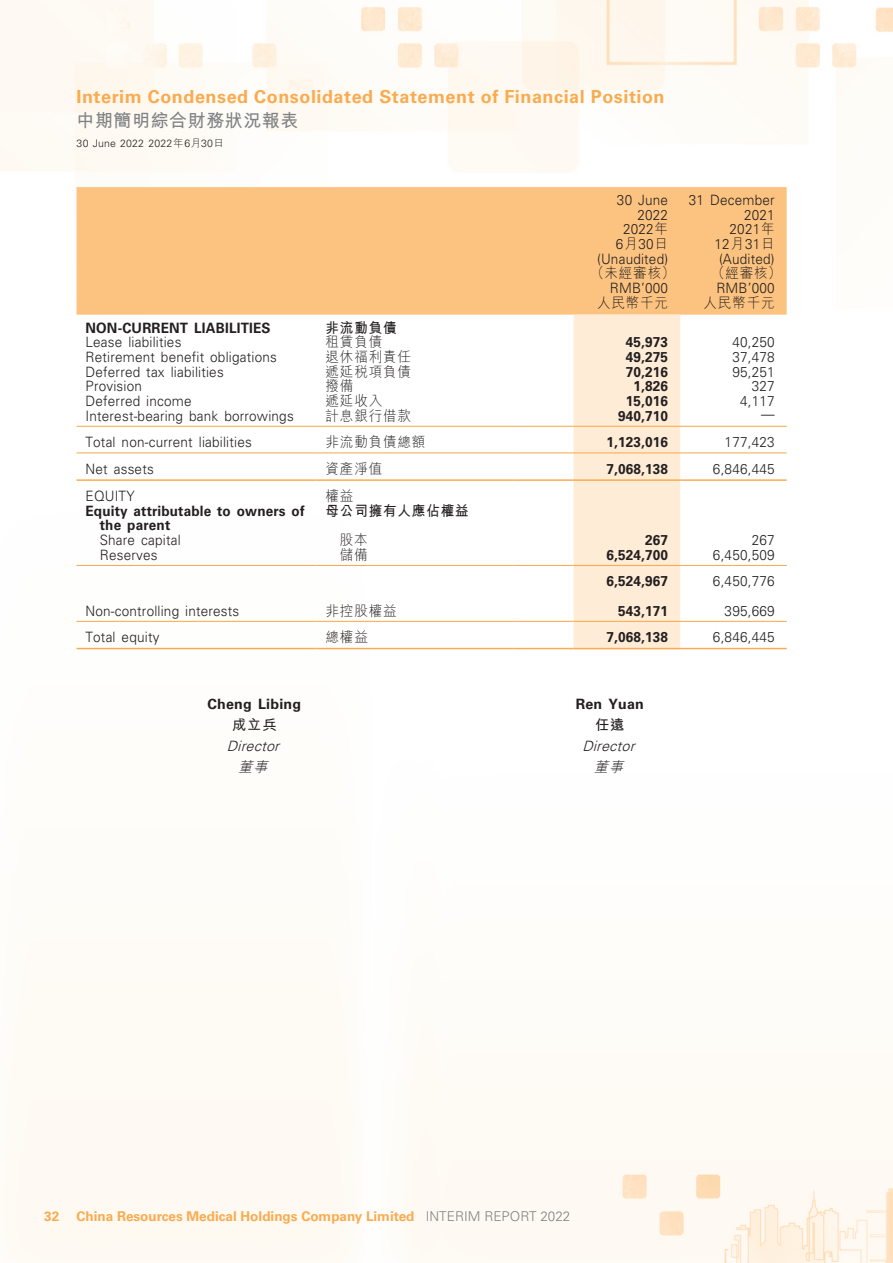
<style>
.page{position:relative;width:893px;height:1263px;background:#fff}
.page>*{position:absolute;margin:0;border:0;box-sizing:border-box;transform-origin:0 0}
.t1{font:700 18px "Univers LT Std";letter-spacing:.03em;color:#faab4f}
.t2{font:700 18px "M Hei HK";letter-spacing:.03em;color:#808285}
._15_Table_Stub{font:300 14.25px "Univers LT Std";letter-spacing:.015em;color:#231f20;scale:.95 1}
._12___P2{font:300 14.25px/14.7px "Univers LT Std";letter-spacing:.015em;color:#231f20;text-align:right;scale:.95 1}
._12___P2-2{font:700 14.25px "Univers LT Std";letter-spacing:.015em;color:#231f20;scale:.95 1}
._15_Table_Stub-2{font:700 14.25px/14.7px "Univers LT Std";letter-spacing:.015em;color:#231f20;scale:.95 1}
._15_Table_Stub-3{font:300 14.25px "M Hei HK";letter-spacing:.065em;color:#231f20;scale:.95 1}
._12___P2-3{font:300 14.25px "M Hei HK";letter-spacing:.065em;color:#231f20;scale:.95 1}
._01_Body_Text{font:700 14.25px "Univers LT Std";letter-spacing:.015em;color:#231f20}
._01_Body_Text-2{font:italic 300 14.25px "Univers LT Std";color:#231f20}
._15_Table_Stub-4{font:700 14.25px "M Hei HK";letter-spacing:.065em;color:#231f20;scale:.95 1}
._01_Body_Text-3{font:700 14.25px "M Hei HK";color:#231f20}
._01_Body_Text-4{font:italic 300 14.25px "M Hei HK";color:#231f20}
.t3{font:700 13.5px "Univers LT Std";color:#faab4f}
.t4{font:300 10.5px "Univers LT Std";letter-spacing:.025em;color:#231f20}
.s1{font-family:"M Hei HK"}
.s2{font-weight:300;color:#808285}
</style>
<div class="page">
<img style="left:0;top:0;width:893px;height:1263px">
<div style="left:77px;top:187px;width:710px;height:128px;background:#fcc380"></div>
<div style="left:574px;top:315px;width:106px;height:333px;background:#feecd6"></div>
<hr style="left:77px;top:426px;width:240px;height:1px;background:#faab4f">
<hr style="left:317px;top:426px;width:197px;height:1px;background:#faab4f">
<hr style="left:514px;top:426px;width:60px;height:1px;background:#faab4f">
<hr style="left:574px;top:426px;width:106px;height:1px;background:#faab4f">
<hr style="left:680px;top:426px;width:107px;height:1px;background:#faab4f">
<hr style="left:77px;top:452px;width:240px;height:1px;background:#faab4f">
<hr style="left:317px;top:452px;width:197px;height:1px;background:#faab4f">
<hr style="left:514px;top:452px;width:60px;height:1px;background:#faab4f">
<hr style="left:574px;top:452px;width:106px;height:1px;background:#faab4f">
<hr style="left:680px;top:452px;width:107px;height:1px;background:#faab4f">
<hr style="left:77px;top:479px;width:240px;height:2px;background:#faab4f">
<hr style="left:317px;top:479px;width:197px;height:2px;background:#faab4f">
<hr style="left:514px;top:479px;width:60px;height:2px;background:#faab4f">
<hr style="left:574px;top:479px;width:106px;height:2px;background:#faab4f">
<hr style="left:680px;top:479px;width:107px;height:2px;background:#faab4f">
<hr style="left:77px;top:565px;width:240px;height:1px;background:#faab4f">
<hr style="left:317px;top:565px;width:197px;height:1px;background:#faab4f">
<hr style="left:514px;top:565px;width:60px;height:1px;background:#faab4f">
<hr style="left:574px;top:565px;width:106px;height:1px;background:#faab4f">
<hr style="left:680px;top:565px;width:107px;height:1px;background:#faab4f">
<hr style="left:77px;top:621px;width:240px;height:1px;background:#faab4f">
<hr style="left:317px;top:621px;width:197px;height:1px;background:#faab4f">
<hr style="left:514px;top:621px;width:60px;height:1px;background:#faab4f">
<hr style="left:574px;top:621px;width:106px;height:1px;background:#faab4f">
<hr style="left:680px;top:621px;width:107px;height:1px;background:#faab4f">
<hr style="left:77px;top:648px;width:240px;height:1px;background:#faab4f">
<hr style="left:317px;top:648px;width:197px;height:1px;background:#faab4f">
<hr style="left:514px;top:648px;width:60px;height:1px;background:#faab4f">
<hr style="left:574px;top:648px;width:106px;height:1px;background:#faab4f">
<hr style="left:680px;top:648px;width:107px;height:1px;background:#faab4f">
<p class="t1" style="left:77px;top:86px;width:590px">Interim Condensed Consolidated Statement of Financial Position</p>
<p class="t2" style="left:77px;top:107px;width:223px">中期簡明綜合財務狀況報表</p>
<p class="t4" style="left:77px;top:137px;width:149px">30 June 2022 2022<span class="s1">年</span>6<span class="s1">月</span>30<span class="s1">日</span></p>
<p class="_12___P2" style="left:617px;top:193px;width:55px">30 June<br>2022</p>
<p class="_12___P2" style="left:689px;top:193px;width:92px">31 December<br>2021</p>
<p class="_12___P2" style="left:616px;top:222px;width:57px;text-align:center">2022<span class="s1">年<br></span>6<span class="s1">月</span>30<span class="s1">日</span></p>
<p class="_12___P2" style="left:714px;top:222px;width:65px">2021<span class="s1">年<br></span>12<span class="s1">月</span>31<span class="s1">日</span></p>
<p class="_12___P2" style="left:597px;top:251px;width:76px">(Unaudited)</p>
<p class="_12___P2" style="left:719px;top:251px;width:60px">(Audited)</p>
<p class="_12___P2-3" style="left:591px;top:263px;width:90px">（未經審核）</p>
<p class="_12___P2-3" style="left:712px;top:263px;width:75px">（經審核）</p>
<p class="_12___P2" style="left:610px;top:281px;width:63px">RMB’000</p>
<p class="_12___P2" style="left:716px;top:281px;width:63px">RMB’000</p>
<p class="_12___P2-3" style="left:597px;top:292px;width:76px">人民幣千元</p>
<p class="_12___P2-3" style="left:703px;top:292px;width:76px">人民幣千元</p>
<p class="_15_Table_Stub-2" style="left:86px;top:320px;width:196px">NON-CURRENT LIABILITIES</p>
<p class="_15_Table_Stub-4" style="left:326px;top:317px;width:76px">非流動負債</p>
<p class="_15_Table_Stub" style="left:86px;top:334px;width:102px">Lease liabilities</p>
<p class="_15_Table_Stub-3" style="left:326px;top:332px;width:61px">租賃負債</p>
<p class="_12___P2-2" style="left:626px;top:334px;width:46px">45,973</p>
<p class="_12___P2" style="left:732px;top:335px;width:46px">40,250</p>
<p class="_15_Table_Stub" style="left:86px;top:348px;width:203px">Retirement benefit obligations</p>
<p class="_15_Table_Stub-3" style="left:326px;top:347px;width:92px">退休福利責任</p>
<p class="_12___P2-2" style="left:626px;top:349px;width:46px">49,275</p>
<p class="_12___P2" style="left:732px;top:350px;width:46px">37,478</p>
<p class="_15_Table_Stub" style="left:86px;top:363px;width:147px">Deferred tax liabilities</p>
<p class="_15_Table_Stub-3" style="left:326px;top:361px;width:92px">遞延稅項負債</p>
<p class="_12___P2-2" style="left:626px;top:363px;width:46px">70,216</p>
<p class="_12___P2" style="left:732px;top:364px;width:46px">95,251</p>
<p class="_15_Table_Stub" style="left:86px;top:378px;width:61px">Provision</p>
<p class="_15_Table_Stub-3" style="left:326px;top:376px;width:31px">撥備</p>
<p class="_12___P2-2" style="left:633px;top:378px;width:38px">1,826</p>
<p class="_12___P2" style="left:752px;top:379px;width:26px">327</p>
<p class="_15_Table_Stub" style="left:86px;top:392px;width:113px">Deferred income</p>
<p class="_15_Table_Stub-3" style="left:326px;top:391px;width:61px">遞延收入</p>
<p class="_12___P2-2" style="left:626px;top:392px;width:46px">15,016</p>
<p class="_12___P2" style="left:740px;top:393px;width:38px">4,117</p>
<p class="_15_Table_Stub" style="left:86px;top:407px;width:221px">Interest-bearing bank borrowings</p>
<p class="_15_Table_Stub-3" style="left:326px;top:405px;width:92px">計息銀行借款</p>
<p class="_12___P2-2" style="left:618px;top:407px;width:54px">940,710</p>
<p class="_12___P2" style="left:761px;top:407px;width:16px">—</p>
<p class="_15_Table_Stub" style="left:86px;top:433px;width:177px">Total non-current liabilities</p>
<p class="_15_Table_Stub-3" style="left:326px;top:432px;width:107px">非流動負債總額</p>
<p class="_12___P2-2" style="left:606px;top:434px;width:66px">1,123,016</p>
<p class="_12___P2" style="left:725px;top:435px;width:54px">177,423</p>
<p class="_15_Table_Stub" style="left:86px;top:460px;width:73px">Net assets</p>
<p class="_15_Table_Stub-3" style="left:326px;top:458px;width:61px">資產淨值</p>
<p class="_12___P2-2" style="left:606px;top:460px;width:66px">7,068,138</p>
<p class="_12___P2" style="left:713px;top:461px;width:66px">6,846,445</p>
<p class="_15_Table_Stub" style="left:86px;top:487px;width:53px">EQUITY</p>
<p class="_15_Table_Stub-3" style="left:326px;top:486px;width:31px">權益</p>
<p class="_15_Table_Stub-2" style="left:100px;top:503px;width:217px;text-indent:-14px">Equity attributable to owners of the parent</p>
<p class="_15_Table_Stub-4" style="left:326px;top:500px;width:152px">母公司擁有人應佔權益</p>
<p class="_15_Table_Stub" style="left:100px;top:531px;width:87px">Share capital</p>
<p class="_15_Table_Stub-3" style="left:340px;top:530px;width:31px">股本</p>
<p class="_12___P2-2" style="left:645px;top:532px;width:26px">267</p>
<p class="_12___P2" style="left:752px;top:533px;width:26px">267</p>
<p class="_15_Table_Stub" style="left:100px;top:546px;width:62px">Reserves</p>
<p class="_15_Table_Stub-3" style="left:340px;top:544px;width:31px">儲備</p>
<p class="_12___P2-2" style="left:606px;top:546px;width:66px">6,524,700</p>
<p class="_12___P2" style="left:713px;top:547px;width:66px">6,450,509</p>
<p class="_12___P2-2" style="left:606px;top:573px;width:66px">6,524,967</p>
<p class="_12___P2" style="left:713px;top:574px;width:66px">6,450,776</p>
<p class="_15_Table_Stub" style="left:86px;top:602px;width:163px">Non-controlling interests</p>
<p class="_15_Table_Stub-3" style="left:326px;top:600px;width:76px">非控股權益</p>
<p class="_12___P2-2" style="left:618px;top:602px;width:54px">543,171</p>
<p class="_12___P2" style="left:725px;top:603px;width:54px">395,669</p>
<p class="_15_Table_Stub" style="left:86px;top:629px;width:79px">Total equity</p>
<p class="_15_Table_Stub-3" style="left:326px;top:627px;width:46px">總權益</p>
<p class="_12___P2-2" style="left:606px;top:629px;width:66px">7,068,138</p>
<p class="_12___P2" style="left:713px;top:630px;width:66px">6,846,445</p>
<p class="_01_Body_Text" style="left:207px;top:695px;width:95px">Cheng Libing</p>
<p class="_01_Body_Text" style="left:576px;top:695px;width:70px">Ren Yuan</p>
<p class="_01_Body_Text-3" style="left:232px;top:714px;width:46px">成立兵</p>
<p class="_01_Body_Text-3" style="left:595px;top:714px;width:31px">任遠</p>
<p class="_01_Body_Text-2" style="left:227px;top:737px;width:58px">Director</p>
<p class="_01_Body_Text-2" style="left:582px;top:737px;width:58px">Director</p>
<p class="_01_Body_Text-4" style="left:238px;top:756px;width:36px">董事</p>
<p class="_01_Body_Text-4" style="left:594px;top:756px;width:36px">董事</p>
<p class="t3" style="left:44px;top:1208px;width:17px">32</p>
<p class="t3" style="left:77px;top:1208px;width:495px">China Resources Medical Holdings Company Limited <span class="s2">INTERIM REPORT 2022</span></p>
</div>
